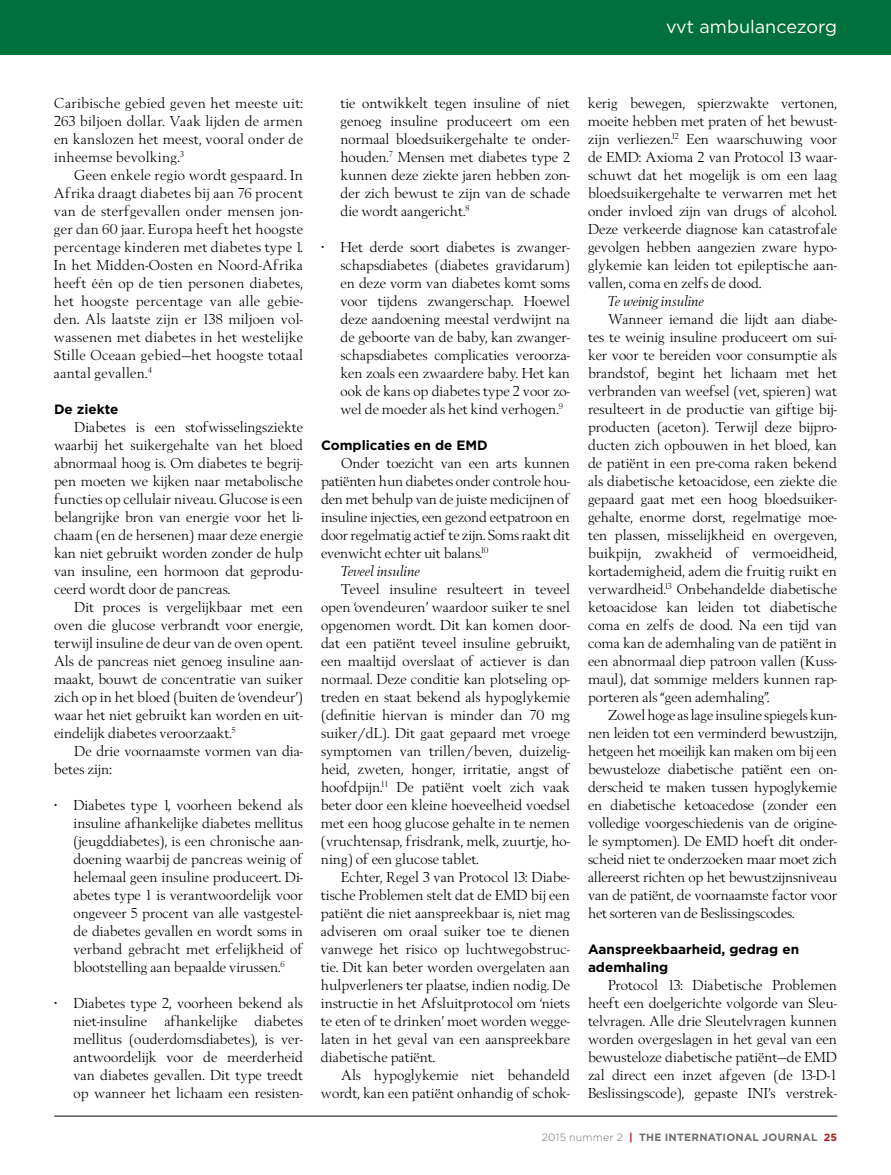
<style>
.page{position:relative;width:891px;height:1175px;background:#fff}
.page>*{position:absolute;margin:0;border:0;box-sizing:border-box;transform-origin:0 0}
.t1{font:18px "Gotham HTF";color:#fff}
.t2{font:15px/18px "Berling";color:#000;text-align:justify}
.t3{font:15px "Berling Itlic";color:#000}
.t4{font:700 13.5px/18px "Gotham HTF";color:#000}
.t5{font:700 10.5px "Gotham HTF";letter-spacing:.02em;color:#6d6e71}
.s1{font-weight:300}
.s2{color:#ae1b1f}
</style>
<div class="page">
<hr style="left:54px;top:1115px;width:783px;height:1px;background:#000">
<div style="left:0;top:0;width:891px;height:54px;background:#00703c"></div>
<p class="t1" style="left:666px;top:17px;width:172px">vvt ambulancezorg</p>
<p class="t2" style="left:54px;top:94px;width:251px">Caribische gebied geven het meeste uit:<br>263 biljoen dollar. Vaak lijden de armen en kanslozen het meest, vooral onder de inheemse bevolking.<sup>3</sup></p>
<p class="t2" style="left:54px;top:166px;width:251px;text-indent:20px">Geen enkele regio wordt gespaard. In Afrika draagt diabetes bij aan 76 procent van de sterfgevallen onder mensen jon&shy;ger dan 60 jaar. Europa heeft het hoogste percentage kinderen met diabetes type 1.<br>In het Midden-Oosten en Noord-Afrika heeft één op de tien personen diabetes, het hoogste percentage van alle gebie&shy;den. Als laatste zijn er 138 miljoen vol&shy;wassenen met diabetes in het westelijke Stille Oceaan gebied—het hoogste totaal aantal gevallen.<sup>4</sup></p>
<p class="t4" style="left:54px;top:400px;width:66px">De ziekte</p>
<p class="t2" style="left:54px;top:418px;width:251px;text-indent:20px">Diabetes is een stofwisselingsziekte waarbij het suikergehalte van het bloed abnormaal hoog is. Om diabetes te begrij&shy;pen moeten we kijken naar metabolische functies op cellulair niveau. Glucose is een belangrijke bron van energie voor het li&shy;chaam (en de hersenen) maar deze energie kan niet gebruikt worden zonder de hulp van insuline, een hormoon dat geprodu&shy;ceerd wordt door de pancreas.</p>
<p class="t2" style="left:54px;top:598px;width:251px;text-indent:20px">Dit proces is vergelijkbaar met een oven die glucose verbrandt voor energie, terwijl insuline de deur van de oven opent.<br>Als de pancreas niet genoeg insuline aan&shy;maakt, bouwt de concentratie van suiker zich op in het bloed (buiten de ‘ovendeur’) waar het niet gebruikt kan worden en uit&shy;eindelijk diabetes veroorzaakt.<sup>5</sup></p>
<p class="t2" style="left:54px;top:742px;width:251px;text-indent:20px">De drie voornaamste vormen van dia&shy;betes zijn:</p>
<p class="t2" style="left:73px;top:796px;width:231px;text-indent:-20px">• Diabetes type 1, voorheen bekend als insuline afhankelijke diabetes mellitus (jeugddiabetes), is een chronische aan&shy;doening waarbij de pancreas weinig of helemaal geen insuline produceert. Di&shy;abetes type 1 is verantwoordelijk voor ongeveer 5 procent van alle vastgestel&shy;de diabetes gevallen en wordt soms in verband gebracht met erfelijkheid of blootstelling aan bepaalde virussen.<sup>6</sup></p>
<p class="t2" style="left:73px;top:994px;width:231px;text-indent:-20px">• Diabetes type 2, voorheen bekend als niet-insuline afhankelijke diabetes mellitus (ouderdomsdiabetes), is ver&shy;antwoordelijk voor de meerderheid van diabetes gevallen. Dit type treedt op wanneer het lichaam een resisten-</p>
<p class="t2" style="left:340px;top:94px;width:231px">tie ontwikkelt tegen insuline of niet genoeg insuline produceert om een normaal bloedsuikergehalte te onder&shy;houden.<sup>7</sup> Mensen met diabetes type 2 kunnen deze ziekte jaren hebben zon&shy;der zich bewust te zijn van de schade die wordt aangericht.<sup>8</sup></p>
<p class="t2" style="left:340px;top:238px;width:231px;text-indent:-20px">• Het derde soort diabetes is zwanger&shy;schapsdiabetes (diabetes gravidarum) en deze vorm van diabetes komt soms voor tijdens zwangerschap. Hoewel deze aandoening meestal verdwijnt na de geboorte van de baby, kan zwanger&shy;schapsdiabetes complicaties veroorza&shy;ken zoals een zwaardere baby. Het kan ook de kans op diabetes type 2 voor zo&shy;wel de moeder als het kind verhogen.<sup>9</sup></p>
<p class="t4" style="left:321px;top:436px;width:168px">Complicaties en de EMD</p>
<p class="t2" style="left:321px;top:454px;width:251px;text-indent:20px">Onder toezicht van een arts kunnen patiënten hun diabetes onder controle hou&shy;den met behulp van de juiste medicijnen of insuline injecties, een gezond eetpatroon en door regelmatig actief te zijn. Soms raakt dit evenwicht echter uit balans.<sup>10</sup></p>
<p class="t3" style="left:341px;top:562px;width:80px">Teveel insuline</p>
<p class="t2" style="left:321px;top:580px;width:251px;text-indent:20px">Teveel insuline resulteert in teveel open ‘ovendeuren’ waardoor suiker te snel opgenomen wordt. Dit kan komen door&shy;dat een patiënt teveel insuline gebruikt, een maaltijd overslaat of actiever is dan normaal. Deze conditie kan plotseling op&shy;treden en staat bekend als hypoglykemie (definitie hiervan is minder dan 70 mg suiker/dL). Dit gaat gepaard met vroege symptomen van trillen/beven, duizelig&shy;heid, zweten, honger, irritatie, angst of hoofdpijn.<sup>11</sup> De patiënt voelt zich vaak beter door een kleine hoeveelheid voedsel met een hoog glucose gehalte in te nemen (vruchtensap, frisdrank, melk, zuurtje, ho&shy;ning) of een glucose tablet.</p>
<p class="t2" style="left:321px;top:868px;width:251px;text-indent:20px">Echter, Regel 3 van Protocol 13: Diabe&shy;tische Problemen stelt dat de EMD bij een patiënt die niet aanspreekbaar is, niet mag adviseren om oraal suiker toe te dienen vanwege het risico op luchtwegobstruc&shy;tie. Dit kan beter worden overgelaten aan hulpverleners ter plaatse, indien nodig. De instructie in het Afsluitprotocol om ‘niets te eten of te drinken’ moet worden wegge&shy;laten in het geval van een aanspreekbare diabetische patiënt.</p>
<p class="t2" style="left:321px;top:1066px;width:251px;text-align:right">Als hypoglykemie niet behandeld wordt, kan een patiënt onhandig of schok-</p>
<p class="t2" style="left:588px;top:94px;width:251px">kerig bewegen, spierzwakte vertonen, moeite hebben met praten of het bewust&shy;zijn verliezen.<sup>12</sup> Een waarschuwing voor de EMD: Axioma 2 van Protocol 13 waar&shy;schuwt dat het mogelijk is om een laag bloedsuikergehalte te verwarren met het onder invloed zijn van drugs of alcohol.<br>Deze verkeerde diagnose kan catastrofale gevolgen hebben aangezien zware hypo&shy;glykemie kan leiden tot epileptische aan&shy;vallen, coma en zelfs de dood.</p>
<p class="t3" style="left:608px;top:292px;width:97px">Te weinig insuline</p>
<p class="t2" style="left:588px;top:310px;width:251px;text-indent:20px">Wanneer iemand die lijdt aan diabe&shy;tes te weinig insuline produceert om sui&shy;ker voor te bereiden voor consumptie als brandstof, begint het lichaam met het verbranden van weefsel (vet, spieren) wat resulteert in de productie van giftige bij&shy;producten (aceton). Terwijl deze bijpro&shy;ducten zich opbouwen in het bloed, kan de patiënt in een pre-coma raken bekend als diabetische ketoacidose, een ziekte die gepaard gaat met een hoog bloedsuiker&shy;gehalte, enorme dorst, regelmatige moe&shy;ten plassen, misselijkheid en overgeven, buikpijn, zwakheid of vermoeidheid, kortademigheid, adem die fruitig ruikt en verwardheid.<sup>13</sup> Onbehandelde diabetische ketoacidose kan leiden tot diabetische coma en zelfs de dood. Na een tijd van coma kan de ademhaling van de patiënt in een abnormaal diep patroon vallen (Kuss&shy;maul), dat sommige melders kunnen rap&shy;porteren als “geen ademhaling”.</p>
<p class="t2" style="left:588px;top:706px;width:251px;text-indent:20px">Zowel hoge as lage insuline spiegels kun&shy;nen leiden tot een verminderd bewustzijn, hetgeen het moeilijk kan maken om bij een bewusteloze diabetische patiënt een on&shy;derscheid te maken tussen hypoglykemie en diabetische ketoacedose (zonder een volledige voorgeschiedenis van de origine&shy;le symptomen). De EMD hoeft dit onder&shy;scheid niet te onderzoeken maar moet zich allereerst richten op het bewustzijnsniveau van de patiënt, de voornaamste factor voor het sorteren van de Beslissingscodes.</p>
<p class="t4" style="left:588px;top:940px;width:213px">Aanspreekbaarheid, gedrag en ademhaling</p>
<p class="t2" style="left:588px;top:976px;width:251px;text-indent:20px">Protocol 13: Diabetische Problemen heeft een doelgerichte volgorde van Sleu&shy;telvragen. Alle drie Sleutelvragen kunnen worden overgeslagen in het geval van een bewusteloze diabetische patiënt—de EMD zal direct een inzet afgeven (de 13-D-1<br>Beslissingscode), gepaste INI’s verstrek-</p>
<p class="t5" style="left:542px;top:1131px;width:297px"><span class="s1">2015 nummer 2</span> <span class="s2">|</span> THE INTERNATIONAL JOURNAL <span class="s2">25</span></p>
</div>
